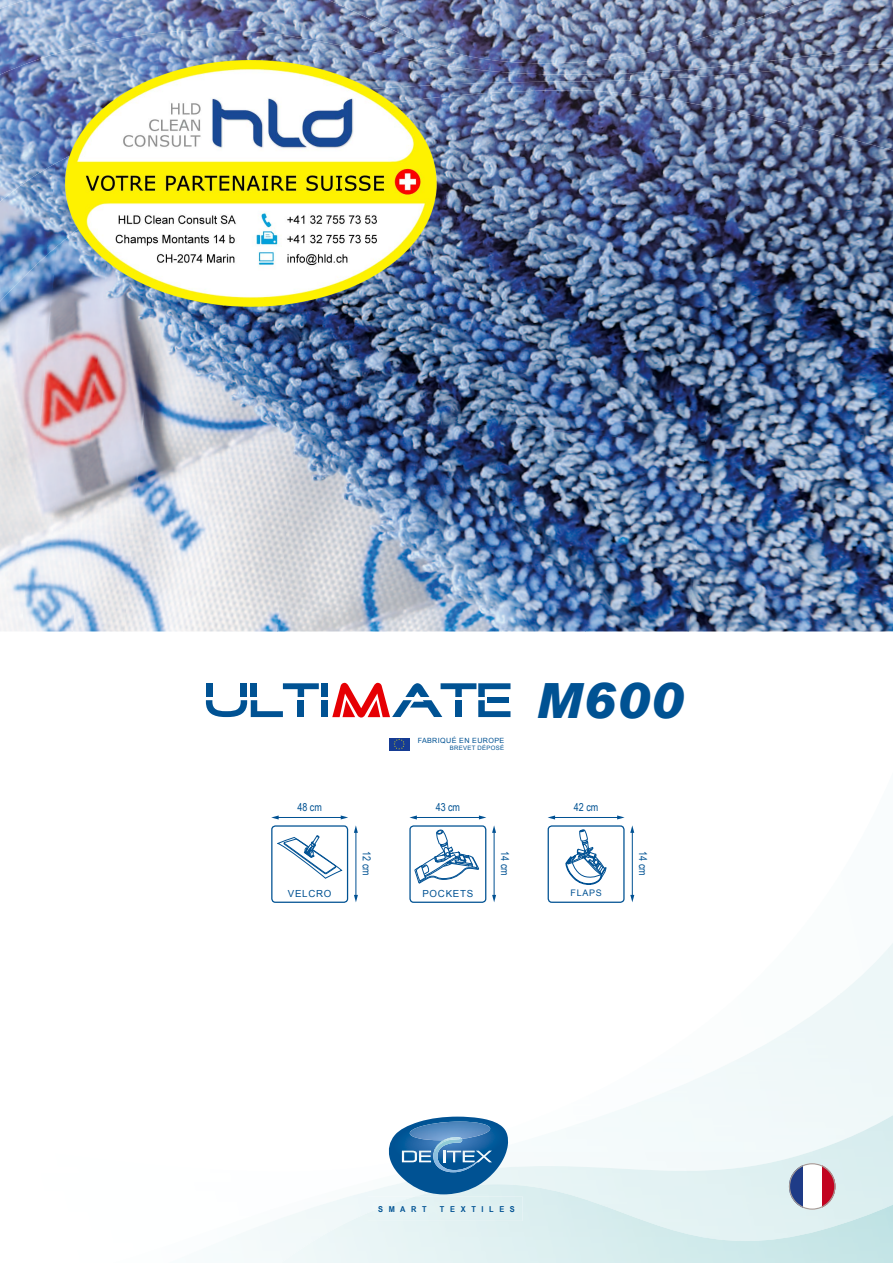
<style>
.page{position:relative;width:893px;height:1263px;background:#fff}
.page>*{position:absolute;margin:0;border:0;box-sizing:border-box;transform-origin:0 0}
.t1{font:italic 900 48.6px "Arial";color:#005293}
.t2{font:10.95px "Arial Narrow";color:#005293}
.t3{font:9.75px "Arial";letter-spacing:.075em;color:#005293}
.t4{font:9px "Arial";letter-spacing:.075em;color:#005293}
.t5{font:700 8.1px "Arial Narrow";letter-spacing:.63em;color:#005293;scale:1.11 1}
.t6{font:7.2px "Arial";letter-spacing:.05em;color:#005293}
.t7{font:6px "Arial";letter-spacing:.05em;color:#005293}
</style>
<div class="page">
<img style="left:236px;top:1115px;width:657px;height:148px">
<img style="left:281px;top:1184px;width:612px;height:79px">
<img style="left:325px;top:117px;width:363px;height:319px">
<img style="left:688px;top:151px;width:205px;height:480px">
<img style="left:166px;top:318px;width:159px;height:313px">
<img style="left:111px;top:318px;width:55px;height:313px">
<img style="left:57px;top:318px;width:54px;height:313px">
<img style="left:0;top:301px;width:57px;height:330px">
<img style="left:277px;top:408px;width:326px;height:223px">
<img style="left:585px;top:436px;width:120px;height:195px">
<img style="left:480px;top:75px;width:413px;height:76px">
<img style="left:446px;top:90px;width:36px;height:27px">
<img style="left:0;top:202px;width:56px;height:99px">
<img style="left:47px;top:202px;width:9px;height:51px">
<img style="left:630px;top:75px;width:106px;height:5px">
<img style="left:0;top:75px;width:56px;height:80px">
<img style="left:446px;top:75px;width:184px;height:15px">
<img style="left:0;top:155px;width:56px;height:47px">
<img style="left:0;top:0;width:893px;height:75px">
<img style="left:0;top:0;width:809px;height:63px">
<svg style="left:206px;top:683px;width:113px;height:34px"></svg>
<div style="left:298px;top:700px;width:6px;height:17px;background:#005293"></div>
<div style="left:322px;top:683px;width:6px;height:14px;background:#005293"></div>
<div style="left:322px;top:700px;width:6px;height:17px;background:#005293"></div>
<svg style="left:332px;top:683px;width:178px;height:34px"></svg>
<div style="left:389px;top:738px;width:20px;height:12px;background:#163c94"></div>
<svg style="left:394px;top:738px;width:11px;height:11px"></svg>
<hr style="left:415px;top:817px;width:65px;height:1px;background:#005193">
<svg style="left:479px;top:815px;width:7px;height:4px"></svg>
<svg style="left:409px;top:815px;width:8px;height:4px"></svg>
<hr style="left:494px;top:831px;width:1px;height:65px;background:#005193">
<svg style="left:492px;top:895px;width:4px;height:7px"></svg>
<svg style="left:492px;top:825px;width:4px;height:8px"></svg>
<div style="left:409px;top:825px;width:77px;height:78px;border:1px solid #005293;border-radius:4px"></div>
<svg style="left:415px;top:829px;width:64px;height:54px"></svg>
<hr style="left:554px;top:817px;width:64px;height:1px;background:#005193">
<svg style="left:617px;top:815px;width:8px;height:4px"></svg>
<svg style="left:548px;top:815px;width:7px;height:4px"></svg>
<hr style="left:632px;top:831px;width:1px;height:65px;background:#005193">
<svg style="left:630px;top:895px;width:4px;height:7px"></svg>
<svg style="left:630px;top:825px;width:4px;height:8px"></svg>
<div style="left:548px;top:825px;width:77px;height:78px;border:1px solid #005293;border-radius:4px"></div>
<svg style="left:566px;top:829px;width:40px;height:56px"></svg>
<hr style="left:277px;top:817px;width:65px;height:1px;background:#005193">
<svg style="left:341px;top:815px;width:7px;height:4px"></svg>
<svg style="left:271px;top:815px;width:8px;height:4px"></svg>
<hr style="left:356px;top:831px;width:1px;height:65px;background:#005193">
<svg style="left:354px;top:895px;width:4px;height:7px"></svg>
<svg style="left:354px;top:825px;width:4px;height:8px"></svg>
<div style="left:271px;top:825px;width:77px;height:78px;border:1px solid #005293;border-radius:4px"></div>
<svg style="left:277px;top:835px;width:65px;height:43px"></svg>
<svg style="left:789px;top:1163px;width:46px;height:47px"></svg>
<img style="left:410px;top:1121px;width:80px;height:1px">
<svg style="left:388px;top:1122px;width:104px;height:52px;background:#4783b6"></svg>
<img style="left:368px;top:1196px;width:154px;height:25px">
<img style="left:56px;top:50px;width:390px;height:268px">
<p class="t2" style="left:297px;top:799px;width:26px">48 cm</p>
<p class="t3" style="left:288px;top:887px;width:45px">VELCRO</p>
<p class="t2" style="left:375px;top:851px;width:26px;rotate:90deg">12 cm</p>
<h1 class="t1" style="left:536px;top:670px;width:148px">M600</h1>
<p class="t6" style="left:418px;top:736px;width:88px">FABRIQUÉ EN EUROPE</p>
<p class="t7" style="left:450px;top:744px;width:56px">BREVET DÉPOSÉ</p>
<p class="t2" style="left:436px;top:799px;width:26px">43 cm</p>
<p class="t2" style="left:574px;top:799px;width:26px">42 cm</p>
<p class="t2" style="left:513px;top:851px;width:26px;rotate:90deg">14 cm</p>
<p class="t2" style="left:651px;top:851px;width:26px;rotate:90deg">14 cm</p>
<p class="t3" style="left:422px;top:887px;width:52px">POCKETS</p>
<p class="t4" style="left:570px;top:887px;width:33px">FLAPS</p>
<p class="t5" style="left:378px;top:1203px;width:45px">SMART</p>
<p class="t5" style="left:440px;top:1203px;width:69px">TEXTILES</p>
</div>
